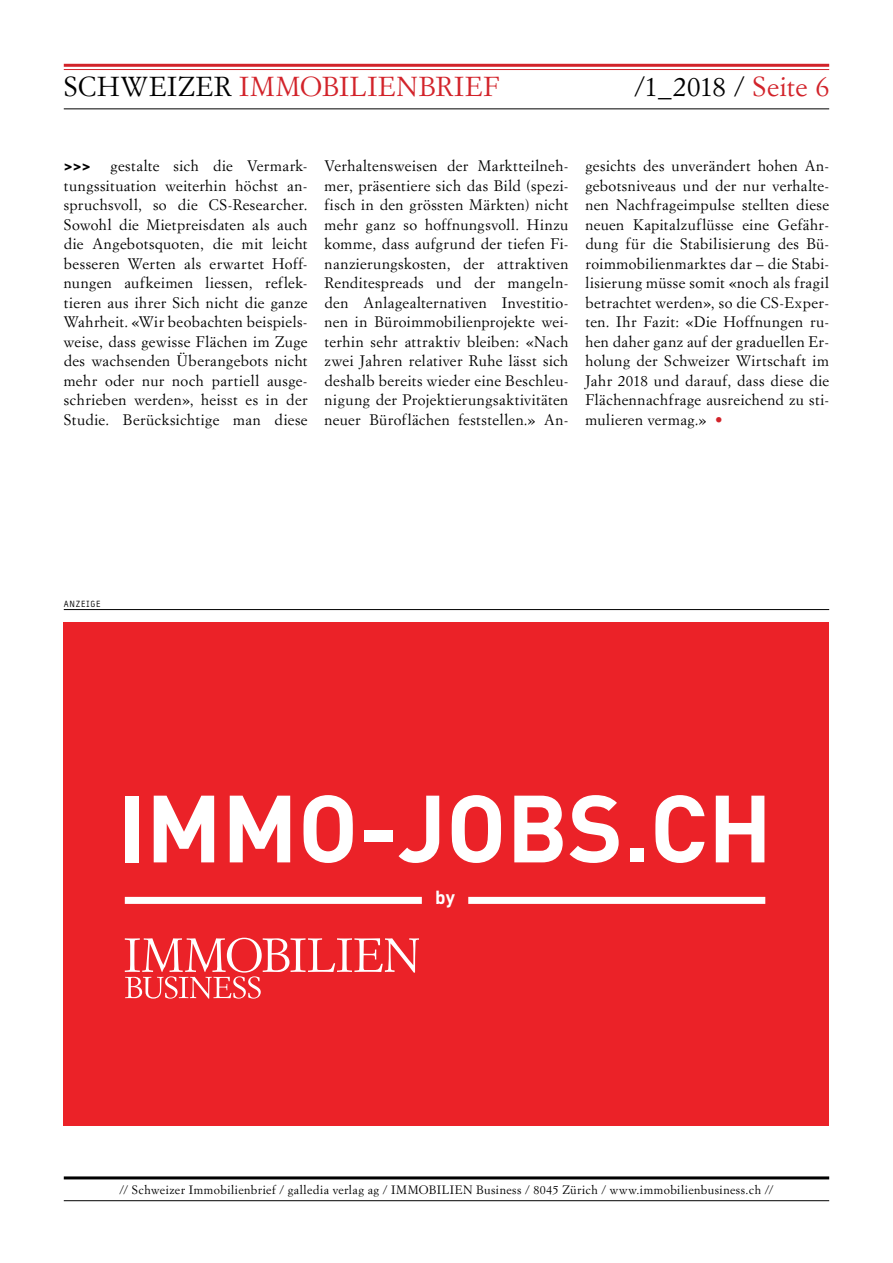
<style>
.page{position:relative;width:893px;height:1263px;background:#fff}
.page>*{position:absolute;margin:0;border:0;box-sizing:border-box;transform-origin:0 0}
.t1{font:700 93.75px "DIN Pro";color:#fff}
.t2{font:27px "Simoncini Garamond Std";letter-spacing:.03em;color:#d2232a}
.t3{font:27px "Simoncini Garamond Std";letter-spacing:.005em;color:#000}
.t4{font:700 18.75px "DIN Pro";color:#fff}
.t5{font:15px/19.5px "Simoncini Garamond Std";letter-spacing:.03em;color:#000;text-align:justify}
.t6{font:700 13.5px "Avenir Next";color:#000}
.t7{font:12px "Simoncini Garamond Std";letter-spacing:.04em;color:#000}
.t8{font:9px "Typestar";letter-spacing:.065em;color:#000}
.s1{color:#000}
.s2{color:#d2232a}
.s3{font-family:"Avenir Next";font-weight:800;color:#d2232a}
</style>
<div class="page">
<hr style="left:64px;top:1176px;width:765px;height:3px;background:#000">
<hr style="left:64px;top:1200px;width:765px;height:1px;background:#000">
<hr style="left:64px;top:64px;width:765px;height:3px;background:#d2232a">
<hr style="left:64px;top:69px;width:765px;height:1px;background:#d2232a">
<hr style="left:64px;top:108px;width:765px;height:1px;background:#000">
<hr style="left:64px;top:609px;width:765px;height:1px;background:#000">
<div style="left:64px;top:622px;width:765px;height:504px;background:#eb2228"></div>
<svg style="left:125px;top:938px;width:294px;height:60px"></svg>
<div style="left:125px;top:897px;width:297px;height:7px;background:#fff"></div>
<div style="left:468px;top:897px;width:297px;height:7px;background:#fff"></div>
<h2 class="t2" style="left:64px;top:70px;width:437px"><span class="s1">SCHWEIZER</span> IMMOBILIENBRIEF</h2>
<h2 class="t3" style="left:635px;top:70px;width:196px">/1_2018 / <span class="s2">Seite 6</span></h2>
<p class="t5" style="left:64px;top:156px;width:245px;text-indent:47px">gestalte sich die Vermark&shy;tungssituation weiterhin höchst an&shy;spruchsvoll, so die CS-Researcher.<br>Sowohl die Mietpreisdaten als auch die Angebotsquoten, die mit leicht besseren Werten als erwartet Hoff&shy;nungen aufkeimen liessen, reflek&shy;tieren aus ihrer Sich nicht die ganze Wahrheit. «Wir beobachten beispiels&shy;weise, dass gewisse Flächen im Zuge des wachsenden Überangebots nicht mehr oder nur noch partiell ausge&shy;schrieben werden», heisst es in der Studie. Berücksichtige man diese</p>
<p class="t5" style="left:325px;top:156px;width:245px">Verhaltensweisen der Marktteilneh&shy;mer, präsentiere sich das Bild (spezi&shy;fisch in den grössten Märkten) nicht mehr ganz so hoffnungsvoll. Hinzu komme, dass aufgrund der tiefen Fi&shy;nanzierungskosten, der attraktiven Renditespreads und der mangeln&shy;den Anlagealternativen Investitio&shy;nen in Büroimmobilienprojekte wei&shy;terhin sehr attraktiv bleiben: «Nach zwei Jahren relativer Ruhe lässt sich deshalb bereits wieder eine Beschleu&shy;nigung der Projektierungsaktivitäten neuer Büroflächen feststellen.» An-</p>
<p class="t5" style="left:585px;top:156px;width:245px">gesichts des unverändert hohen An&shy;gebotsniveaus und der nur verhalte&shy;nen Nachfrageimpulse stellten diese neuen Kapitalzuflüsse eine Gefähr&shy;dung für die Stabilisierung des Bü&shy;roimmobilienmarktes dar – die Stabi&shy;lisierung müsse somit «noch als fragil betrachtet werden», so die CS-Exper&shy;ten. Ihr Fazit: «Die Hoffnungen ru&shy;hen daher ganz auf der graduellen Er&shy;holung der Schweizer Wirtschaft im Jahr 2018 und darauf, dass diese die Flächennachfrage ausreichend zu sti&shy;mulieren vermag.» <span class="s3">•</span></p>
<p class="t6" style="left:64px;top:155px;width:28px">&gt;&gt;&gt;</p>
<p class="t8" style="left:64px;top:599px;width:38px">ANZEIGE</p>
<h1 class="t1" style="left:117px;top:750px;width:656px">IMMO-JOBS.CH</h1>
<p class="t4" style="left:435px;top:882px;width:21px">by</p>
<p class="t7" style="left:120px;top:1183px;width:655px">// Schweizer Immobilienbrief / galledia verlag ag / IMMOBILIEN Business / 8045 Zürich / www.immobilienbusiness.ch //</p>
</div>
